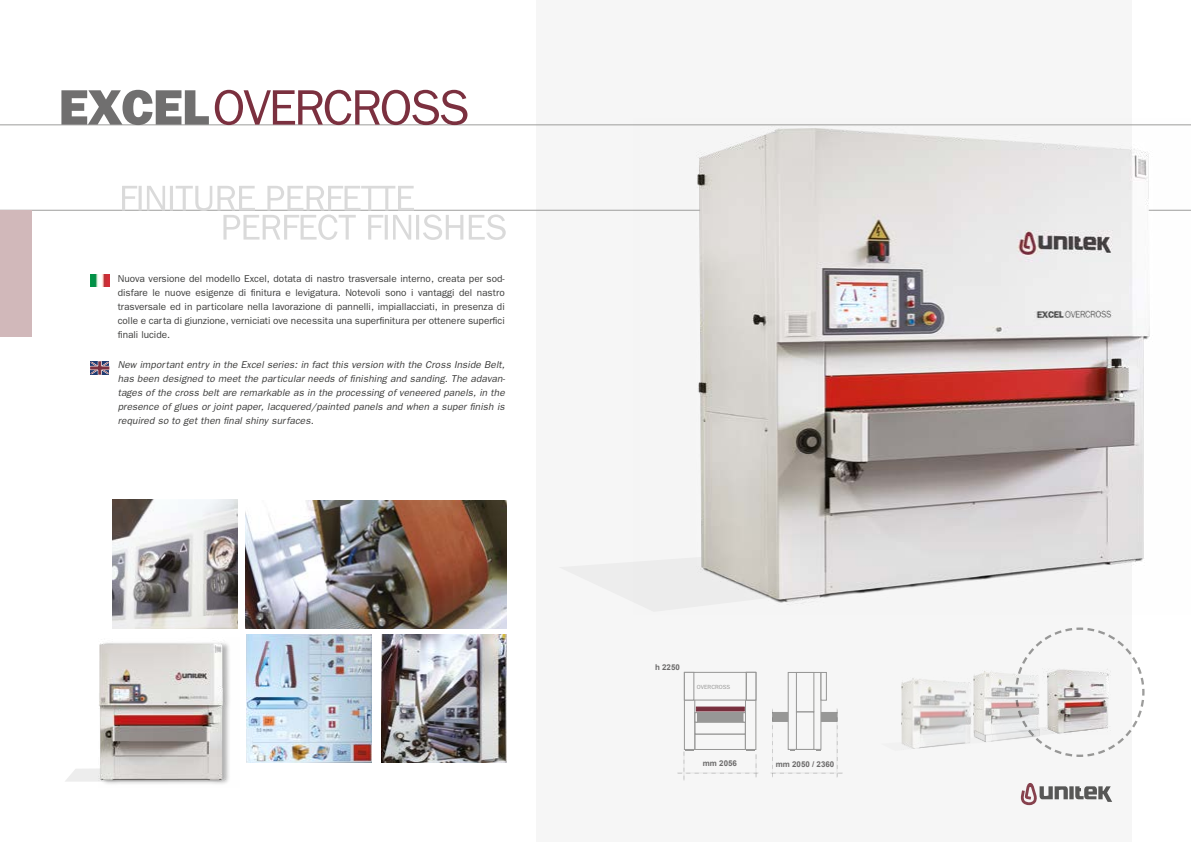
<style>
.page{position:relative;width:1191px;height:842px;background:#fff}
.page>*{position:absolute;margin:0;border:0;box-sizing:border-box;transform-origin:0 0}
.t1{font:italic 10px/14px "Franklin Gothic";letter-spacing:.01em;color:#3c3c3b;text-align:justify}
.t2{font:10px/14px "Franklin Gothic";color:#3c3c3b;text-align:justify}
.t3{font:700 8px "Arial";color:#706f6f}
.t4{font:6px "Franklin Gothic";color:#9d9d9c}
</style>
<div class="page">
<div style="left:536px;top:0;width:595px;height:842px;background:#f6f6f6"></div>
<hr style="left:0;top:210px;width:1191px;height:1px;background:#9d9d9c">
<hr style="left:0;top:125px;width:1191px;height:1px;background:#9d9d9c">
<div style="left:0;top:210px;width:31px;height:127px;background:#d1b8ba"></div>
<img style="left:633px;top:124px;width:558px;height:481px">
<svg style="left:787px;top:672px;width:34px;height:37px"></svg>
<div style="left:796px;top:672px;width:18px;height:40px;background:#f6f6f6;border:1px solid #9d9d9c"></div>
<div style="left:820px;top:672px;width:7px;height:29px;background:#f6f6f6;border:1px solid #9d9d9c"></div>
<div style="left:745px;top:672px;width:11px;height:78px;background:#f6f6f6;border:1px solid #9d9d9c"></div>
<div style="left:684px;top:672px;width:11px;height:78px;background:#f6f6f6;border:1px solid #9d9d9c"></div>
<div style="left:684px;top:672px;width:72px;height:28px;background:#f6f6f6;border:1px solid #9d9d9c"></div>
<div style="left:684px;top:672px;width:10px;height:28px;background:#f6f6f6;border:1px solid #9d9d9c"></div>
<svg style="left:745px;top:672px;width:1px;height:28px"></svg>
<div style="left:746px;top:672px;width:10px;height:28px;background:#f6f6f6;border:1px solid #9d9d9c"></div>
<div style="left:694px;top:734px;width:52px;height:16px;background:#f6f6f6;border:1px solid #9d9d9c"></div>
<div style="left:694px;top:722px;width:52px;height:12px;background:#f6f6f6;border:1px solid #9d9d9c"></div>
<div style="left:694px;top:712px;width:52px;height:10px;background:#9d9d9c"></div>
<svg style="left:696px;top:706px;width:48px;height:5px"></svg>
<svg style="left:694px;top:712px;width:4px;height:11px"></svg>
<svg style="left:742px;top:712px;width:4px;height:11px"></svg>
<svg style="left:678px;top:750px;width:79px;height:30px"></svg>
<svg style="left:771px;top:709px;width:71px;height:68px"></svg>
<svg style="left:122px;top:186px;width:384px;height:54px"></svg>
<img style="left:245px;top:500px;width:261px;height:128px">
<img style="left:247px;top:634px;width:124px;height:128px">
<img style="left:112px;top:500px;width:125px;height:128px">
<img style="left:381px;top:634px;width:125px;height:128px">
<svg style="left:65px;top:769px;width:34px;height:13px"></svg>
<img style="left:99px;top:642px;width:131px;height:142px">
<svg style="left:91px;top:362px;width:18px;height:12px"></svg>
<img style="left:91px;top:275px;width:18px;height:12px">
<svg style="left:1020px;top:783px;width:92px;height:22px"></svg>
<svg style="left:901px;top:627px;width:244px;height:130px"></svg>
<svg style="left:215px;top:90px;width:252px;height:35px"></svg>
<svg style="left:61px;top:90px;width:148px;height:35px"></svg>
<p class="t2" style="left:118px;top:271px;width:388px">Nuova versione del modello Excel, dotata di nastro trasversale interno, creata per sod&shy;disfare le nuove esigenze di finitura e levigatura. Notevoli sono i vantaggi del nastro trasversale ed in particolare nella lavorazione di pannelli, impiallacciati, in presenza di colle e carta di giunzione, verniciati ove necessita una superfinitura per ottenere superfici finali lucide.</p>
<p class="t1" style="left:118px;top:357px;width:389px">New important entry in the Excel series: in fact this version with the Cross Inside Belt, has been designed to meet the particular needs of finishing and sanding. The adavan&shy;tages of the cross belt are remarkable as in the processing of veneered panels, in the presence of glues or joint paper, lacquered/painted panels and when a super finish is required so to get then final shiny surfaces.</p>
<p class="t3" style="left:655px;top:662px;width:26px">h 2250</p>
<p class="t4" style="left:697px;top:683px;width:35px">OVERCROSS</p>
<p class="t3" style="left:703px;top:758px;width:36px">mm 2056</p>
<p class="t3" style="left:776px;top:759px;width:60px">mm 2050 / 2360</p>
</div>
